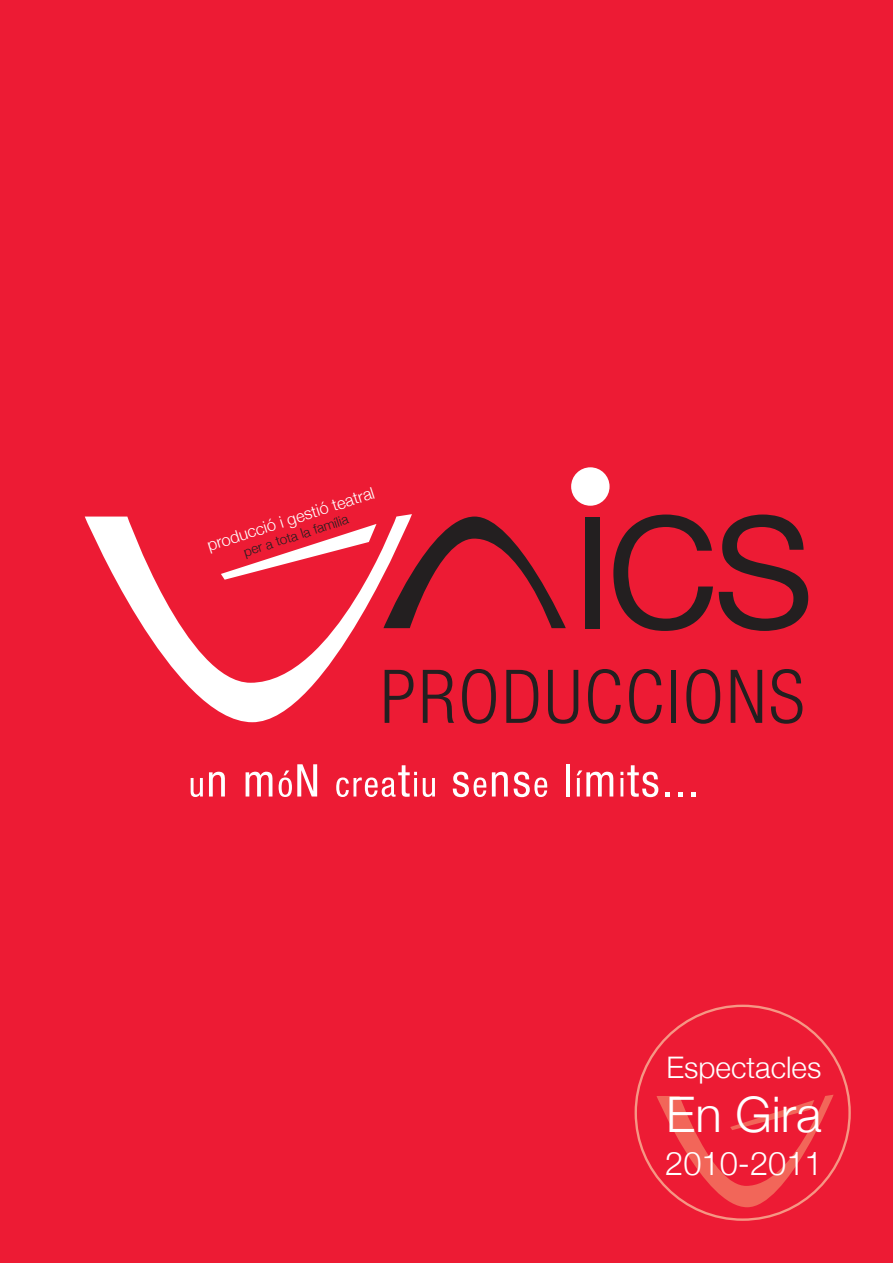
<style>
.page{position:relative;width:893px;height:1263px;background:#fff}
.page>*{position:absolute;margin:0;border:0;box-sizing:border-box;transform-origin:0 0}
.t1{font:300 49.05px "Helvetica Neue";color:#fff}
.t2{font:300 32.7px "Helvetica Neue";color:#fff}
.t3{font:300 29.7px "Helvetica Neue";color:#fff}
.t4{font:300 16.5px "Helvetica Neue";color:#fff}
.t5{font:300 13.5px "Helvetica Neue";color:#231f20}
</style>
<div class="page">
<div style="left:0;top:0;width:892px;height:1262px;background:#ed1b34"></div>
<svg style="left:656px;top:1094px;width:177px;height:112px"></svg>
<div style="left:571px;top:467px;width:38px;height:38px;background:#fff;border-radius:50%"></div>
<svg style="left:412px;top:677px;width:1px;height:15px"></svg>
<svg style="left:422px;top:669px;width:32px;height:53px"></svg>
<svg style="left:462px;top:669px;width:33px;height:54px"></svg>
<svg style="left:506px;top:669px;width:32px;height:53px"></svg>
<svg style="left:548px;top:669px;width:30px;height:54px"></svg>
<svg style="left:588px;top:669px;width:32px;height:54px"></svg>
<svg style="left:629px;top:669px;width:32px;height:54px"></svg>
<div style="left:670px;top:669px;width:5px;height:53px;background:#231f20"></div>
<svg style="left:686px;top:669px;width:34px;height:54px"></svg>
<svg style="left:730px;top:669px;width:31px;height:53px"></svg>
<svg style="left:771px;top:669px;width:31px;height:54px"></svg>
<svg style="left:190px;top:778px;width:13px;height:18px"></svg>
<svg style="left:209px;top:771px;width:16px;height:25px"></svg>
<svg style="left:245px;top:771px;width:27px;height:25px"></svg>
<svg style="left:278px;top:764px;width:39px;height:32px"></svg>
<svg style="left:336px;top:765px;width:99px;height:31px"></svg>
<svg style="left:452px;top:771px;width:55px;height:26px"></svg>
<svg style="left:513px;top:771px;width:34px;height:26px"></svg>
<hr style="left:566px;top:764px;width:3px;height:32px;background:#fff">
<svg style="left:576px;top:770px;width:37px;height:26px"></svg>
<svg style="left:620px;top:765px;width:38px;height:32px"></svg>
<svg style="left:665px;top:792px;width:4px;height:4px"></svg>
<svg style="left:678px;top:792px;width:4px;height:4px"></svg>
<svg style="left:691px;top:792px;width:4px;height:4px"></svg>
<div style="left:585px;top:517px;width:15px;height:111px;background:#231f20"></div>
<svg style="left:613px;top:514px;width:99px;height:116px"></svg>
<svg style="left:718px;top:514px;width:89px;height:116px"></svg>
<svg style="left:412px;top:516px;width:153px;height:112px"></svg>
<svg style="left:85px;top:514px;width:327px;height:208px"></svg>
<svg style="left:221px;top:524px;width:155px;height:55px"></svg>
<p class="t4" style="left:204px;top:536px;width:176px;rotate:-18deg">producció i gestió teatral</p>
<p class="t5" style="left:241px;top:544px;width:111px;rotate:-18deg">per a tota la família</p>
<h3 class="t3" style="left:666px;top:1049px;width:156px">Espectacles</h3>
<h1 class="t1" style="left:666px;top:1083px;width:157px">En Gira</h1>
<h2 class="t2" style="left:665px;top:1142px;width:159px">2010-2011</h2>
</div>
